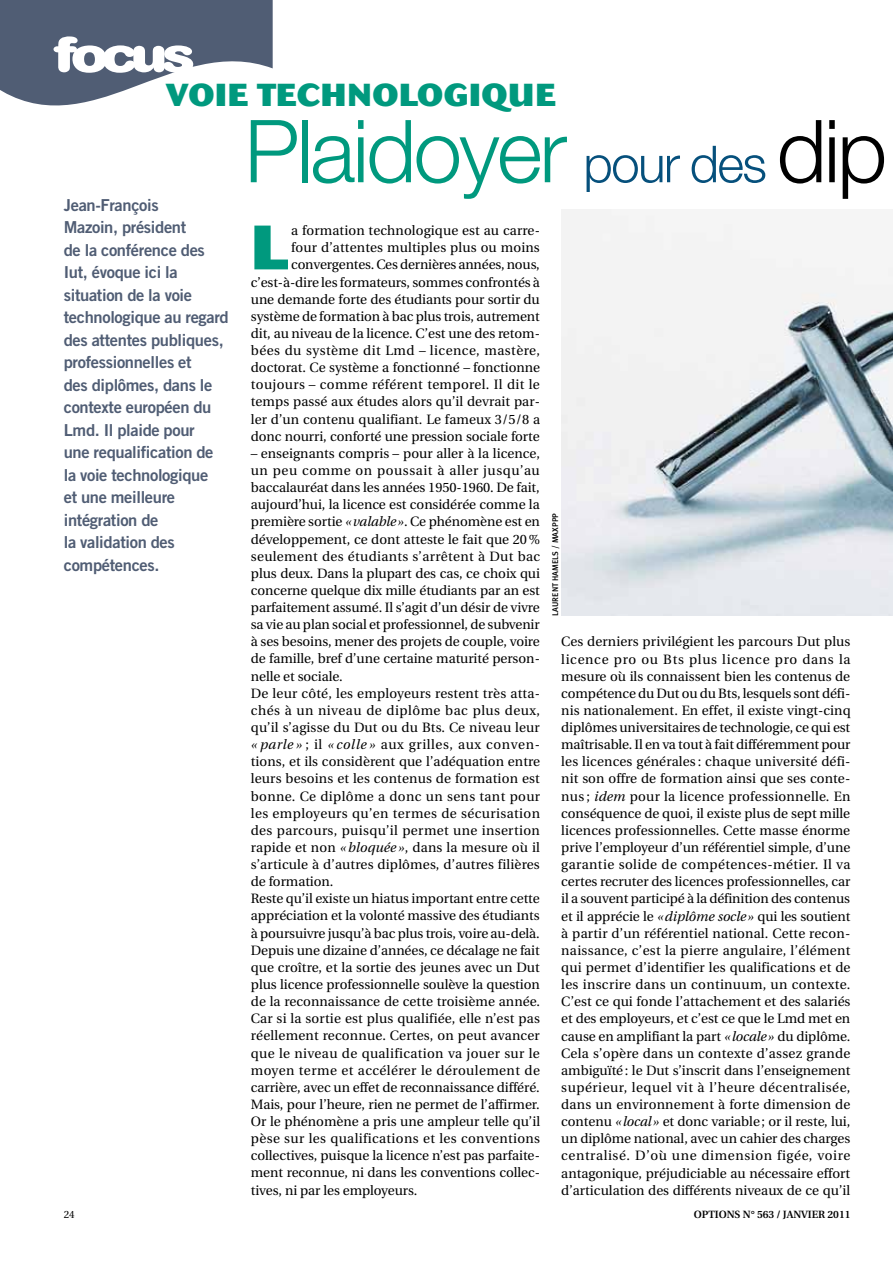
<style>
.page{position:relative;width:893px;height:1263px;background:#fff}
.page>*{position:absolute;margin:0;border:0;box-sizing:border-box;transform-origin:0 0}
.t1{font:300 87px "Helvetica Neue";letter-spacing:-.03em;color:#00997e}
.t2{font:800 62.1px "Cosmos";color:#00997e}
.t3{font:800 31.5px "Cosmos";letter-spacing:.015em;color:#00997e}
.t4{font:16.5px/22.5px "Trade Gothic Bold Two";letter-spacing:-.02em;color:#505d74}
.t5{font:13.5px/17.1px "Utopia";color:#000;text-align:right}
.t6{font:600 10.5px "Utopia";letter-spacing:-.005em;color:#000}
.t7{font:10.5px "Utopia";color:#000}
.t8{font:500 8.25px "Meta Plus";color:#000}
.s1{font-size:51px;color:#06507c}
.s2{color:#000}
.s3{font-style:italic}
</style>
<div class="page">
<svg style="left:0;top:0;width:273px;height:106px"></svg>
<div style="left:166px;top:82px;width:595px;height:34px;background:#fff"></div>
<img style="left:561px;top:210px;width:332px;height:406px">
<h3 class="t3" style="left:166px;top:77px;width:392px">VOIE TECHNOLOGIQUE</h3>
<h1 class="t1" style="left:244px;top:98px;width:644px">Plaidoyer <span class="s1">pour des</span> <span class="s2">dip</span></h1>
<p class="t4" style="left:64px;top:193px;width:166px">Jean-François<br>Mazoin, président<br>de la conférence des<br>Iut, évoque ici la situation de la voie technologique au regard des attentes publiques, professionnelles et<br>des diplômes, dans le contexte européen du<br>Lmd. Il plaide pour<br>une requalification de la voie technologique<br>et une meilleure intégration de<br>la validation des compétences.</p>
<p class="t5" style="left:251px;top:222px;width:291px">a formation technologique est au carre-<br>four d’attentes multiples plus ou moins convergentes. Ces dernières années, nous, c’est-à-dire les formateurs, sommes confrontés à une demande forte des étudiants pour sortir du système de formation à bac plus trois, autrement dit, au niveau de la licence. C’est une des retom&shy;bées du système dit Lmd – licence, mastère, doctorat. Ce système a fonctionné – fonctionne toujours – comme référent temporel. Il dit le temps passé aux études alors qu’il devrait par&shy;ler d’un contenu qualifiant. Le fameux 3/5/8 a donc nourri, conforté une pression sociale forte</p>
<p class="t5" style="left:251px;top:445px;width:291px;text-align:left">– enseignants compris – pour aller à la licence, un peu comme on poussait à aller jusqu’au baccalauréat dans les années 1950-1960. De fait, aujourd’hui, la licence est considérée comme la première sortie <span class="s3">« valable »</span>. Ce phénomène est en développement, ce dont atteste le fait que 20% seulement des étudiants s’arrêtent à Dut bac plus deux. Dans la plupart des cas, ce choix qui concerne quelque dix mille étudiants par an est parfaitement assumé. Il s’agit d’un désir de vivre sa vie au plan social et professionnel, de subvenir à ses besoins, mener des projets de couple, voire de famille, bref d’une certaine maturité person&shy;nelle et sociale.<br>De leur côté, les employeurs restent très atta&shy;chés à un niveau de diplôme bac plus deux, qu’il s’agisse du Dut ou du Bts. Ce niveau leur <span class="s3">« parle »</span> ; il <span class="s3">« colle »</span> aux grilles, aux conven&shy;tions, et ils considèrent que l’adéquation entre leurs besoins et les contenus de formation est bonne. Ce diplôme a donc un sens tant pour les employeurs qu’en termes de sécurisation des parcours, puisqu’il permet une insertion rapide et non <span class="s3">« bloquée »</span>, dans la mesure où il s’articule à d’autres diplômes, d’autres filières de formation.<br>Reste qu’il existe un hiatus important entre cette appréciation et la volonté massive des étudiants à poursuivre jusqu’à bac plus trois, voire au-delà.<br>Depuis une dizaine d’années, ce décalage ne fait que croître, et la sortie des jeunes avec un Dut plus licence professionnelle soulève la question de la reconnaissance de cette troisième année.<br>Car si la sortie est plus qualifiée, elle n’est pas réellement reconnue. Certes, on peut avancer que le niveau de qualification va jouer sur le moyen terme et accélérer le déroulement de carrière, avec un effet de reconnaissance différé.<br>Mais, pour l’heure, rien ne permet de l’affirmer.<br>Or le phénomène a pris une ampleur telle qu’il pèse sur les qualifications et les conventions collectives, puisque la licence n’est pas parfaite&shy;ment reconnue, ni dans les conventions collec&shy;tives, ni par les employeurs.</p>
<h2 class="t2" style="left:251px;top:211px;width:39px">L</h2>
<p class="t8" style="left:550px;top:616px;width:104px;rotate:-90deg">LAURENT HAMELS / maxppp</p>
<p class="t5" style="left:561px;top:633px;width:291px;text-align:justify">Ces derniers privilégient les parcours Dut plus licence pro ou Bts plus licence pro dans la mesure où ils connaissent bien les contenus de compétence du Dut ou du Bts, lesquels sont défi&shy;nis nationalement. En effet, il existe vingt-cinq diplômes universitaires de technologie, ce qui est maîtrisable. Il en va tout à fait différemment pour les licences générales : chaque université défi&shy;nit son offre de formation ainsi que ses conte&shy;nus ; <span class="s3">idem</span> pour la licence professionnelle. En conséquence de quoi, il existe plus de sept mille licences professionnelles. Cette masse énorme prive l’employeur d’un référentiel simple, d’une garantie solide de compétences-métier. Il va certes recruter des licences professionnelles, car il a souvent participé à la définition des contenus et il apprécie le <span class="s3">« diplôme socle »</span> qui les soutient à partir d’un référentiel national. Cette recon&shy;naissance, c’est la pierre angulaire, l’élément qui permet d’identifier les qualifications et de les inscrire dans un continuum, un contexte.<br>C’est ce qui fonde l’attachement et des salariés et des employeurs, et c’est ce que le Lmd met en cause en amplifiant la part <span class="s3">« locale »</span> du diplôme.<br>Cela s’opère dans un contexte d’assez grande ambiguïté: le Dut s’inscrit dans l’enseignement supérieur, lequel vit à l’heure décentralisée, dans un environnement à forte dimension de contenu <span class="s3">« local »</span> et donc variable; or il reste, lui, un diplôme national, avec un cahier des charges centralisé. D’où une dimension figée, voire antagonique, préjudiciable au nécessaire effort d’articulation des différents niveaux de ce qu’il</p>
<p class="t7" style="left:64px;top:1208px;width:13px">24</p>
<p class="t6" style="left:694px;top:1208px;width:158px">OPTIONS N° 563 / JANVIER 2011</p>
</div>
